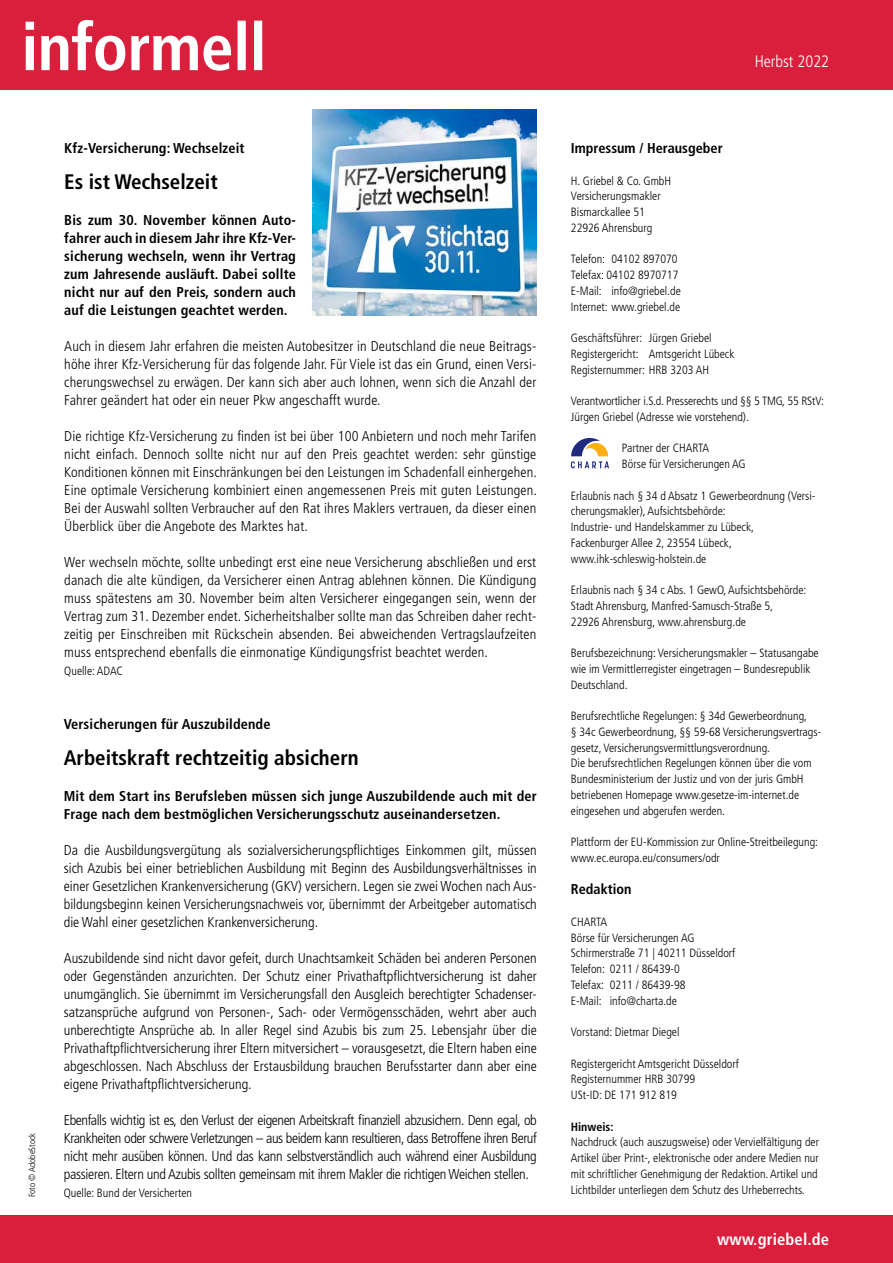
<style>
.page{position:relative;width:893px;height:1263px;background:#fff}
.page>*{position:absolute;margin:0;border:0;box-sizing:border-box;transform-origin:0 0}
.t1{font:700 condensed 21px "Frutiger LT Std";color:#000}
.t2{font:700 condensed 16.5px "Frutiger LT Std";letter-spacing:.01em;color:#fff}
.t3{font:300 condensed 16.5px "Frutiger LT Std";color:#fff}
.t4{font:300 condensed 14.25px/18px "Frutiger LT Std";color:#000;text-align:justify}
.t5{font:700 condensed 14.25px/18px "Frutiger LT Std";letter-spacing:.01em;color:#000}
.t6{font:300 condensed 12px/15.8px "Frutiger LT Std";color:#000}
.t7{font:700 condensed 12px "Frutiger LT Std";color:#000}
.t8{font:300 condensed 9px "Frutiger LT Std";color:#000}
</style>
<div class="page">
<img style="left:313px;top:110px;width:223px;height:205px">
<div style="left:0;top:0;width:893px;height:89px;background:#da1f3d"></div>
<svg style="left:26px;top:20px;width:236px;height:51px"></svg>
<div style="left:0;top:1215px;width:893px;height:48px;background:#da1f3d"></div>
<svg style="left:571px;top:438px;width:38px;height:30px"></svg>
<p class="t8" style="left:27px;top:1197px;width:66px;rotate:-90deg">Foto © AdobeStock</p>
<p class="t5" style="left:64px;top:139px;width:182px">Kfz-Versicherung: Wechselzeit</p>
<h1 class="t1" style="left:64px;top:169px;width:155px">Es ist Wechselzeit</h1>
<p class="t5" style="left:64px;top:211px;width:233px;text-align:justify">Bis zum 30. November können Auto&shy;fahrer auch in diesem Jahr ihre Kfz-Ver&shy;sicherung wechseln, wenn ihr Vertrag zum Jahresende ausläuft. Dabei sollte nicht nur auf den Preis, sondern auch auf die Leistungen geachtet werden.</p>
<p class="t4" style="left:64px;top:337px;width:473px">Auch in diesem Jahr erfahren die meisten Autobesitzer in Deutschland die neue Beitrags&shy;höhe ihrer Kfz-Versicherung für das folgende Jahr. Für Viele ist das ein Grund, einen Versi&shy;cherungswechsel zu erwägen. Der kann sich aber auch lohnen, wenn sich die Anzahl der Fahrer geändert hat oder ein neuer Pkw angeschafft wurde.</p>
<p class="t4" style="left:64px;top:427px;width:474px">Die richtige Kfz-Versicherung zu finden ist bei über 100 Anbietern und noch mehr Tarifen nicht einfach. Dennoch sollte nicht nur auf den Preis geachtet werden: sehr günstige Konditionen können mit Einschränkungen bei den Leistungen im Schadenfall einhergehen.<br>Eine optimale Versicherung kombiniert einen angemessenen Preis mit guten Leistungen.<br>Bei der Auswahl sollten Verbraucher auf den Rat ihres Maklers vertrauen, da dieser einen Überblick über die Angebote des Marktes hat.</p>
<p class="t4" style="left:64px;top:553px;width:474px">Wer wechseln möchte, sollte unbedingt erst eine neue Versicherung abschließen und erst danach die alte kündigen, da Versicherer einen Antrag ablehnen können. Die Kündigung muss spätestens am 30. November beim alten Versicherer eingegangen sein, wenn der Vertrag zum 31. Dezember endet. Sicherheitshalber sollte man das Schreiben daher recht&shy;zeitig per Einschreiben mit Rückschein absenden. Bei abweichenden Vertragslaufzeiten muss entsprechend ebenfalls die einmonatige Kündigungsfrist beachtet werden.</p>
<p class="t6" style="left:64px;top:663px;width:60px">Quelle: ADAC</p>
<p class="t5" style="left:64px;top:715px;width:208px">Versicherungen für Auszubildende</p>
<h1 class="t1" style="left:64px;top:745px;width:296px">Arbeitskraft rechtzeitig absichern</h1>
<p class="t5" style="left:64px;top:787px;width:475px">Mit dem Start ins Berufsleben müssen sich junge Auszubildende auch mit der<br>Frage nach dem bestmöglichen Versicherungsschutz auseinandersetzen.</p>
<p class="t4" style="left:64px;top:841px;width:475px">Da die Ausbildungsvergütung als sozialversicherungspflichtiges Einkommen gilt, müssen sich Azubis bei einer betrieblichen Ausbildung mit Beginn des Ausbildungsverhältnisses in einer Gesetzlichen Krankenversicherung (GKV) versichern. Legen sie zwei Wochen nach Aus&shy;bildungsbeginn keinen Versicherungsnachweis vor, übernimmt der Arbeitgeber automatisch die Wahl einer gesetzlichen Krankenversicherung.</p>
<p class="t4" style="left:64px;top:949px;width:475px">Auszubildende sind nicht davor gefeit, durch Unachtsamkeit Schäden bei anderen Personen oder Gegenständen anzurichten. Der Schutz einer Privathaftpflichtversicherung ist daher unumgänglich. Sie übernimmt im Versicherungsfall den Ausgleich berechtigter Schadenser&shy;satzansprüche aufgrund von Personen-, Sach- oder Vermögensschäden, wehrt aber auch unberechtigte Ansprüche ab. In aller Regel sind Azubis bis zum 25. Lebensjahr über die Privathaftpflichtversicherung ihrer Eltern mitversichert – vorausgesetzt, die Eltern haben eine abgeschlossen. Nach Abschluss der Erstausbildung brauchen Berufsstarter dann aber eine eigene Privathaftpflichtversicherung.</p>
<p class="t4" style="left:64px;top:1111px;width:475px">Ebenfalls wichtig ist es, den Verlust der eigenen Arbeitskraft finanziell abzusichern. Denn egal, ob Krankheiten oder schwere Verletzungen – aus beidem kann resultieren, dass Betroffene ihren Beruf nicht mehr ausüben können. Und das kann selbstverständlich auch während einer Ausbildung passieren. Eltern und Azubis sollten gemeinsam mit ihrem Makler die richtigen Weichen stellen.</p>
<p class="t6" style="left:64px;top:1185px;width:130px">Quelle: Bund der Versicherten</p>
<p class="t3" style="left:755px;top:52px;width:76px">Herbst 2022</p>
<p class="t5" style="left:571px;top:139px;width:153px">Impressum / Herausgeber</p>
<p class="t6" style="left:571px;top:173px;width:102px">H. Griebel &amp; Co. GmbH<br>Versicherungsmakler<br>Bismarckallee 51<br>22926 Ahrensburg</p>
<p class="t6" style="left:571px;top:252px;width:111px">Telefon: 04102 897070<br>Telefax: 04102 8970717<br>E-Mail: info@griebel.de<br>Internet: www.griebel.de</p>
<p class="t6" style="left:571px;top:330px;width:165px">Geschäftsführer: Jürgen Griebel<br>Registergericht: Amtsgericht Lübeck<br>Registernummer: HRB 3203 AH</p>
<p class="t6" style="left:571px;top:393px;width:255px">Verantwortlicher i.S.d. Presserechts und §§ 5 TMG, 55 RStV:<br>Jürgen Griebel (Adresse wie vorstehend).</p>
<p class="t6" style="left:622px;top:440px;width:125px">Partner der CHARTA<br>Börse für Versicherungen AG</p>
<p class="t6" style="left:571px;top:488px;width:246px">Erlaubnis nach § 34 d Absatz 1 Gewerbeordnung (Versi&shy;cherungsmakler), Aufsichtsbehörde:<br>Industrie- und Handelskammer zu Lübeck,<br>Fackenburger Allee 2, 23554 Lübeck, www.ihk-schleswig-holstein.de</p>
<p class="t6" style="left:571px;top:582px;width:237px">Erlaubnis nach § 34 c Abs. 1 GewO, Aufsichtsbehörde:<br>Stadt Ahrensburg, Manfred-Samusch-Straße 5,<br>22926 Ahrensburg, www.ahrensburg.de</p>
<p class="t6" style="left:571px;top:645px;width:249px">Berufsbezeichnung: Versicherungsmakler – Statusangabe wie im Vermittlerregister eingetragen – Bundesrepublik<br>Deutschland.</p>
<p class="t6" style="left:571px;top:708px;width:252px">Berufsrechtliche Regelungen: § 34d Gewerbeordnung,<br>§ 34c Gewerbeordnung, §§ 59-68 Versicherungsvertrags&shy;gesetz, Versicherungsvermittlungsverordnung.<br>Die berufsrechtlichen Regelungen können über die vom Bundesministerium der Justiz und von der juris GmbH betriebenen Homepage www.gesetze-im-internet.de eingesehen und abgerufen werden.</p>
<p class="t6" style="left:571px;top:834px;width:249px">Plattform der EU-Kommission zur Online-Streitbeilegung: www.ec.europa.eu/consumers/odr</p>
<p class="t5" style="left:571px;top:880px;width:62px">Redaktion</p>
<p class="t6" style="left:571px;top:914px;width:166px">CHARTA<br>Börse für Versicherungen AG<br>Schirmerstraße 71 | 40211 Düsseldorf<br>Telefon: 0211 / 86439-0<br>Telefax: 0211 / 86439-98<br>E-Mail: info@charta.de</p>
<p class="t6" style="left:571px;top:1024px;width:110px">Vorstand: Dietmar Diegel</p>
<p class="t6" style="left:571px;top:1056px;width:170px">Registergericht Amtsgericht Düsseldorf<br>Registernummer HRB 30799<br>USt-ID: DE 171 912 819</p>
<p class="t7" style="left:571px;top:1119px;width:44px">Hinweis:</p>
<p class="t6" style="left:571px;top:1134px;width:250px;text-align:justify">Nachdruck (auch auszugsweise) oder Vervielfältigung der Artikel über Print-, elektronische oder andere Medien nur mit schriftlicher Genehmigung der Redaktion. Artikel und Lichtbilder unterliegen dem Schutz des Urheberrechts.</p>
<p class="t2" style="left:717px;top:1230px;width:113px">www.griebel.de</p>
</div>
